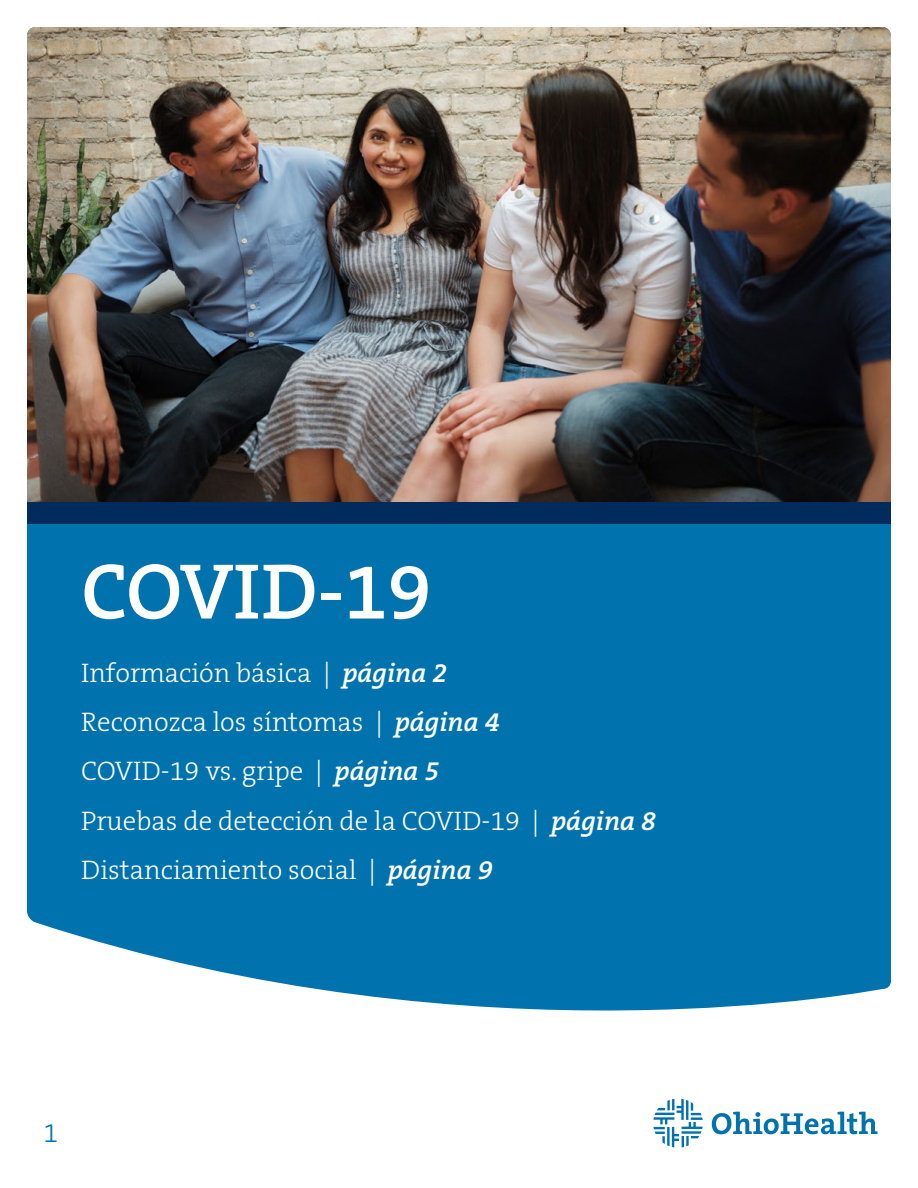
<style>
.page{position:relative;width:918px;height:1188px;background:#fff}
.page>*{position:absolute;margin:0;border:0;box-sizing:border-box;transform-origin:0 0}
.t1{font:600 79.5px "The Serif B W6";color:#fff}
.t2{font:300 27px/49.5px "The Serif B W3";color:#fff}
.t3{font:300 27px "The Serif B W3";color:#0073ae}
.s1{font-family:"The Serif B W6";font-weight:600;font-style:italic}
</style>
<div class="page">
<div style="left:27px;top:524px;width:864px;height:487px;background:#0073ae"></div>
<img style="left:27px;top:27px;width:864px;height:475px">
<svg style="left:653px;top:1099px;width:50px;height:49px"></svg>
<svg style="left:712px;top:1112px;width:166px;height:22px"></svg>
<div style="left:27px;top:502px;width:864px;height:22px;background:#002b5c"></div>
<h1 class="t1" style="left:81px;top:539px;width:352px">COVID-19</h1>
<p class="t2" style="left:81px;top:648px;width:576px">Información básica | <span class="s1">página 2<br></span>Reconozca los síntomas | <span class="s1">página 4<br></span>COVID-19 vs. gripe | <span class="s1">página 5<br></span>Pruebas de detección de la COVID-19 | <span class="s1">página 8<br></span>Distanciamiento social | <span class="s1">página 9</span></p>
<p class="t3" style="left:44px;top:1116px;width:16px">1</p>
</div>
